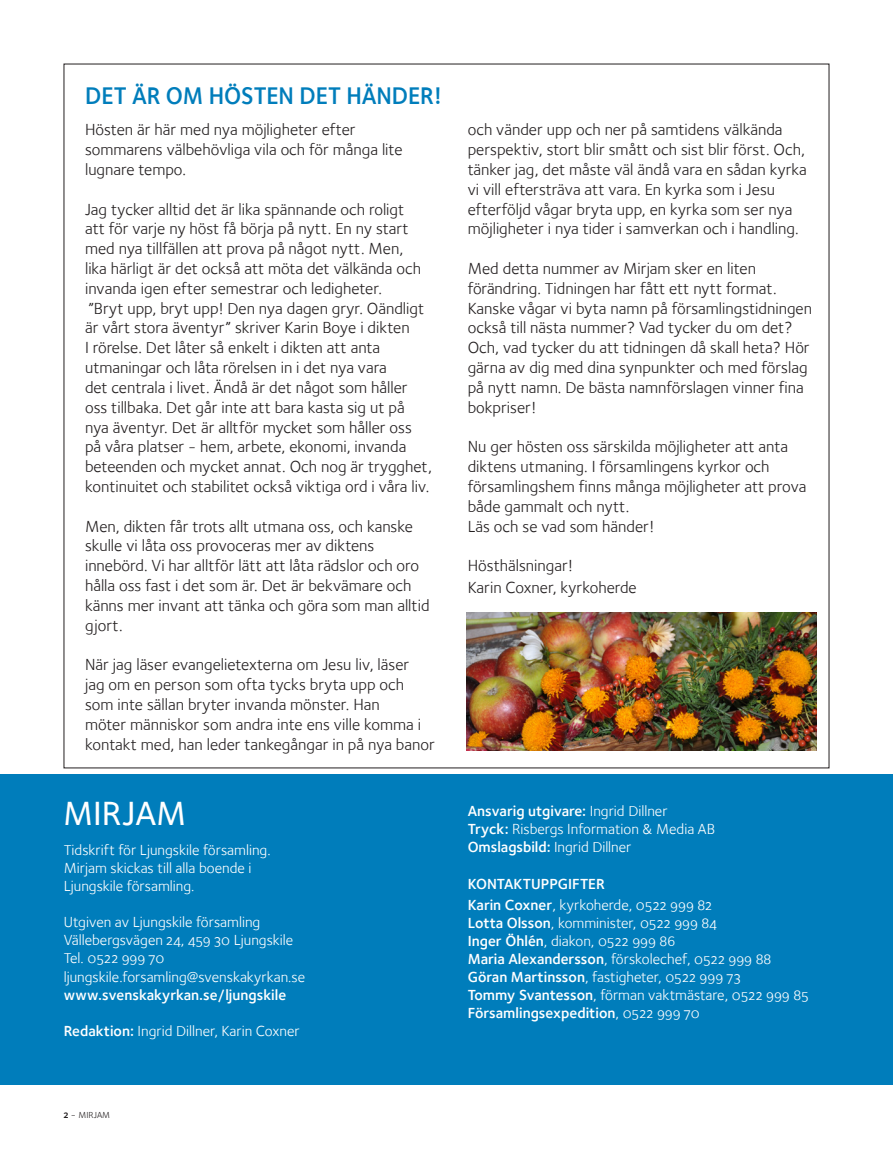
<style>
.page{position:relative;width:893px;height:1149px;background:#fff}
.page>*{position:absolute;margin:0;border:0;box-sizing:border-box;transform-origin:0 0}
.t1{font:34.5px "Foundry Sterling Medium OSF";color:#fff}
.t2{font:24.75px "Foundry Sterling Demi OSF";letter-spacing:-.005em;color:#007dbb;scale:.95 1}
.t3{font:16.5px/19.8px "Foundry Sterling Book OSF";color:#231f20}
.t4{font:15px/18px "Foundry Sterling Book OSF";color:#fff}
.t5{font:15px "Foundry Sterling Demi OSF";color:#fff}
.t6{font:15px "Foundry Sterling";letter-spacing:-.005em;color:#fff}
.t7{font:9px "Foundry Sterling Book OSF";color:#231f20}
.s1{font-family:"Foundry Sterling Demi OSF"}
.s2{font-family:"Foundry Sterling Book OSF"}
.s3{font-family:"Foundry Sterling Demi OSF";font-size:10.5px}
.s4{font-size:10.5px}
</style>
<div class="page">
<div style="left:0;top:774px;width:893px;height:310px;background:#007dbb"></div>
<img style="left:467px;top:612px;width:350px;height:138px">
<h2 class="t2" style="left:85px;top:81px;width:377px">DET ÄR OM HÖSTEN DET HÄNDER!</h2>
<p class="t3" style="left:85px;top:120px;width:319px">Hösten är här med nya möjligheter efter sommarens välbehövliga vila och för många lite lugnare tempo.</p>
<p class="t3" style="left:85px;top:199px;width:349px">Jag tycker alltid det är lika spännande och roligt<br>att för varje ny höst få börja på nytt. En ny start med nya tillfällen att prova på något nytt. Men,<br>lika härligt är det också att möta det välkända och invanda igen efter semestrar och ledigheter.<br>”Bryt upp, bryt upp! Den nya dagen gryr. Oändligt är vårt stora äventyr” skriver Karin Boye i dikten<br>I rörelse. Det låter så enkelt i dikten att anta utmaningar och låta rörelsen in i det nya vara<br>det centrala i livet. Ändå är det något som håller oss tillbaka. Det går inte att bara kasta sig ut på nya äventyr. Det är alltför mycket som håller oss på våra platser - hem, arbete, ekonomi, invanda beteenden och mycket annat. Och nog är trygghet, kontinuitet och stabilitet också viktiga ord i våra liv.</p>
<p class="t3" style="left:85px;top:516px;width:346px">Men, dikten får trots allt utmana oss, och kanske skulle vi låta oss provoceras mer av diktens innebörd. Vi har alltför lätt att låta rädslor och oro hålla oss fast i det som är. Det är bekvämare och känns mer invant att tänka och göra som man alltid gjort.</p>
<p class="t3" style="left:85px;top:654px;width:351px">När jag läser evangelietexterna om Jesu liv, läser<br>jag om en person som ofta tycks bryta upp och som inte sällan bryter invanda mönster. Han<br>möter människor som andra inte ens ville komma i kontakt med, han leder tankegångar in på nya banor</p>
<h1 class="t1" style="left:63px;top:793px;width:125px">MIRJAM</h1>
<p class="t4" style="left:64px;top:841px;width:208px">Tidskrift för Ljungskile församling.<br>Mirjam skickas till alla boende i<br>Ljungskile församling.</p>
<p class="t4" style="left:64px;top:913px;width:243px">Utgiven av Ljungskile församling Vällebergsvägen 24, 459 30 Ljungskile Tel. 0522 999 70 ljungskile.forsamling@svenskakyrkan.se</p>
<p class="t5" style="left:64px;top:985px;width:224px">www.svenskakyrkan.se/ljungskile</p>
<p class="t4" style="left:64px;top:1021px;width:237px"><span class="s1">Redaktion:</span> Ingrid Dillner, Karin Coxner</p>
<p class="t3" style="left:468px;top:120px;width:341px">och vänder upp och ner på samtidens välkända perspektiv, stort blir smått och sist blir först. Och, tänker jag, det måste väl ändå vara en sådan kyrka vi vill eftersträva att vara. En kyrka som i Jesu efterföljd vågar bryta upp, en kyrka som ser nya möjligheter i nya tider i samverkan och i handling.</p>
<p class="t3" style="left:468px;top:258px;width:346px">Med detta nummer av Mirjam sker en liten förändring. Tidningen har fått ett nytt format.<br>Kanske vågar vi byta namn på församlingstidningen också till nästa nummer? Vad tycker du om det?<br>Och, vad tycker du att tidningen då skall heta? Hör gärna av dig med dina synpunkter och med förslag på nytt namn. De bästa namnförslagen vinner fina bokpriser!</p>
<p class="t3" style="left:468px;top:437px;width:340px">Nu ger hösten oss särskilda möjligheter att anta diktens utmaning. I församlingens kyrkor och församlingshem finns många möjligheter att prova både gammalt och nytt.<br>Läs och se vad som händer!</p>
<p class="t3" style="left:468px;top:555px;width:171px;line-height:21.3px">Hösthälsningar!<br>Karin Coxner, kyrkoherde</p>
<p class="t5" style="left:468px;top:801px;width:201px">Ansvarig utgivare: <span class="s2">Ingrid Dillner</span></p>
<p class="t4" style="left:468px;top:819px;width:249px"><span class="s1">Tryck:</span> Risbergs Information &amp; Media AB</p>
<p class="t6" style="left:468px;top:837px;width:165px"><span class="s1">Omslagsbild:</span> Ingrid Dillner</p>
<p class="t5" style="left:468px;top:875px;width:139px">KONTAKTUPPGIFTER</p>
<p class="t4" style="left:468px;top:895px;width:342px"><span class="s1">Karin Coxner</span>, kyrkoherde, 0522 999 82<br><span class="s1">Lotta Olsson</span>, komminister, 0522 999 84<br><span class="s1">Inger Öhlén</span>, diakon, 0522 999 86<br><span class="s1">Maria Alexandersson</span>, förskolechef, 0522 999 88<br><span class="s1">Göran Martinsson</span>, fastigheter, 0522 999 73<br><span class="s1">Tommy Svantesson</span>, förman vaktmästare, 0522 999 85</p>
<p class="t5" style="left:468px;top:1004px;width:233px">Församlingsexpedition<span class="s2">, 0522 999 70</span></p>
<p class="t7" style="left:64px;top:1109px;width:48px"><span class="s3">2</span> <span class="s4">-</span> MIRJAM</p>
</div>
